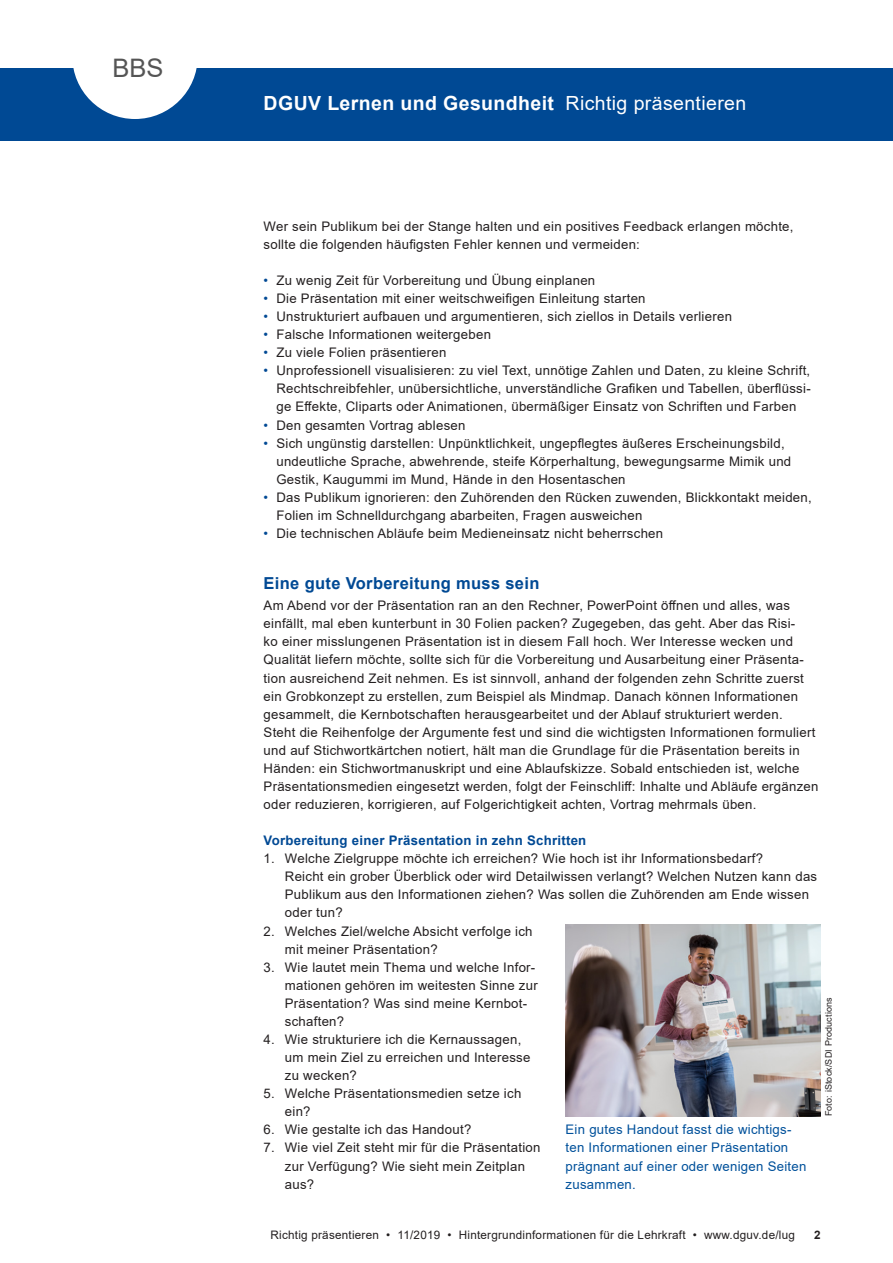
<style>
.page{position:relative;width:893px;height:1263px;background:#fff}
.page>*{position:absolute;margin:0;border:0;box-sizing:border-box;transform-origin:0 0}
.t1{font:25.5px "Arial";color:#555}
.t2{font:700 19.5px "Arial";letter-spacing:.02em;color:#fff}
.t3{font:19.5px "Arial";letter-spacing:.02em;color:#fff}
.Zwischenueberschrift{font:700 16.5px "Arial";letter-spacing:.02em;color:#004994}
.Fliesstext_Aufzaehlu{font:13.2px/18px "Arial";letter-spacing:.02em;color:#231f20}
.Fliesstext{font:13.2px/18px "Arial";letter-spacing:.02em;color:#231f20}
.Bildunterschrift{font:13.2px/18px "Arial";letter-spacing:.02em;color:#01519b}
.Zwischenüberschrift{font:700 13.2px "Arial";letter-spacing:.02em;color:#004994}
.t4{font:11.7px "Arial";letter-spacing:.02em;color:#231f20}
.t5{font:700 11.7px "Arial";color:#231f20}
.Bildnachweis{font:9px "Arial";letter-spacing:.015em;color:#231f20}
.s1{color:#004994}
</style>
<div class="page">
<div style="left:0;top:68px;width:893px;height:72px;background:#004994"></div>
<svg style="left:73px;top:68px;width:124px;height:51px"></svg>
<img style="left:566px;top:925px;width:255px;height:191px">
<h1 class="t1" style="left:112px;top:50px;width:53px">BBS</h1>
<h2 class="t2" style="left:264px;top:89px;width:292px">DGUV Lernen und Gesundheit</h2>
<h2 class="t3" style="left:566px;top:89px;width:182px">Richtig präsentieren</h2>
<p class="Fliesstext" style="left:264px;top:217px;width:531px">Wer sein Publikum bei der Stange halten und ein positives Feedback erlangen möchte, sollte die folgenden häufigsten Fehler kennen und vermeiden:</p>
<p class="Fliesstext_Aufzaehlu" style="left:264px;top:271px;width:333px"><span class="s1">•</span> Zu wenig Zeit für Vorbereitung und Übung einplanen</p>
<p class="Fliesstext_Aufzaehlu" style="left:264px;top:289px;width:383px"><span class="s1">•</span> Die Präsentation mit einer weitschweifigen Einleitung starten</p>
<p class="Fliesstext_Aufzaehlu" style="left:264px;top:307px;width:470px"><span class="s1">•</span> Unstrukturiert aufbauen und argumentieren, sich ziellos in Details verlieren</p>
<p class="Fliesstext_Aufzaehlu" style="left:264px;top:325px;width:229px"><span class="s1">•</span> Falsche Informationen weitergeben</p>
<p class="Fliesstext_Aufzaehlu" style="left:264px;top:343px;width:184px"><span class="s1">•</span> Zu viele Folien präsentieren</p>
<p class="Fliesstext_Aufzaehlu" style="left:276px;top:362px;width:536px;text-align:justify;text-indent:-13px"><span class="s1">•</span> Unprofessionell visualisieren: zu viel Text, unnötige Zahlen und Daten, zu kleine Schrift, Rechtschreibfehler, unübersichtliche, unverständliche Grafiken und Tabellen, überflüssi&shy;ge Effekte, Cliparts oder Animationen, übermäßiger Einsatz von Schriften und Farben</p>
<p class="Fliesstext_Aufzaehlu" style="left:264px;top:416px;width:203px"><span class="s1">•</span> Den gesamten Vortrag ablesen</p>
<p class="Fliesstext_Aufzaehlu" style="left:276px;top:434px;width:516px;text-indent:-13px"><span class="s1">•</span> Sich ungünstig darstellen: Unpünktlichkeit, ungepflegtes äußeres Erscheinungsbild, undeutliche Sprache, abwehrende, steife Körperhaltung, bewegungsarme Mimik und<br>Gestik, Kaugummi im Mund, Hände in den Hosentaschen</p>
<p class="Fliesstext_Aufzaehlu" style="left:276px;top:488px;width:537px;text-indent:-13px"><span class="s1">•</span> Das Publikum ignorieren: den Zuhörenden den Rücken zuwenden, Blickkontakt meiden,<br>Folien im Schnelldurchgang abarbeiten, Fragen ausweichen</p>
<p class="Fliesstext_Aufzaehlu" style="left:264px;top:524px;width:401px"><span class="s1">•</span> Die technischen Abläufe beim Medieneinsatz nicht beherrschen</p>
<p class="Zwischenueberschrift" style="left:264px;top:572px;width:277px">Eine gute Vorbereitung muss sein</p>
<p class="Fliesstext" style="left:264px;top:596px;width:556px">Am Abend vor der Präsentation ran an den Rechner, PowerPoint öffnen und alles, was einfällt, mal eben kunterbunt in 30 Folien packen? Zugegeben, das geht. Aber das Risi-<br>ko einer misslungenen Präsentation ist in diesem Fall hoch. Wer Interesse wecken und Qualität liefern möchte, sollte sich für die Vorbereitung und Ausarbeitung einer Präsenta&shy;tion ausreichend Zeit nehmen. Es ist sinnvoll, anhand der folgenden zehn Schritte zuerst ein Grobkonzept zu erstellen, zum Beispiel als Mindmap. Danach können Informationen gesammelt, die Kernbotschaften herausgearbeitet und der Ablauf strukturiert werden.<br>Steht die Reihenfolge der Argumente fest und sind die wichtigsten Informationen formuliert und auf Stichwortkärtchen notiert, hält man die Grundlage für die Präsentation bereits in Händen: ein Stichwortmanuskript und eine Ablaufskizze. Sobald entschieden ist, welche Präsentationsmedien eingesetzt werden, folgt der Feinschliff: Inhalte und Abläufe ergänzen oder reduzieren, korrigieren, auf Folgerichtigkeit achten, Vortrag mehrmals üben.</p>
<p class="Zwischenüberschrift" style="left:264px;top:831px;width:324px">Vorbereitung einer Präsentation in zehn Schritten</p>
<p class="Fliesstext_Aufzaehlu" style="left:285px;top:849px;width:534px;text-indent:-21px">1. Welche Zielgruppe möchte ich erreichen? Wie hoch ist ihr Informationsbedarf?<br>Reicht ein grober Überblick oder wird Detailwissen verlangt? Welchen Nutzen kann das Publikum aus den Informationen ziehen? Was sollen die Zuhörenden am Ende wissen oder tun?</p>
<p class="Fliesstext_Aufzaehlu" style="left:285px;top:922px;width:249px;text-indent:-21px">2. Welches Ziel/welche Absicht verfolge ich mit meiner Präsentation?</p>
<p class="Fliesstext_Aufzaehlu" style="left:285px;top:958px;width:254px;text-indent:-21px">3. Wie lautet mein Thema und welche Infor&shy;mationen gehören im weitesten Sinne zur<br>Präsentation? Was sind meine Kernbot&shy;schaften?</p>
<p class="Fliesstext_Aufzaehlu" style="left:285px;top:1030px;width:247px;text-indent:-21px">4. Wie strukturiere ich die Kernaussagen, um mein Ziel zu erreichen und Interesse zu wecken?</p>
<p class="Fliesstext_Aufzaehlu" style="left:285px;top:1084px;width:238px;text-indent:-21px">5. Welche Präsentationsmedien setze ich ein?</p>
<p class="Fliesstext_Aufzaehlu" style="left:264px;top:1120px;width:209px">6. Wie gestalte ich das Handout?</p>
<p class="Fliesstext_Aufzaehlu" style="left:285px;top:1139px;width:257px;text-indent:-21px">7. Wie viel Zeit steht mir für die Präsentation zur Verfügung? Wie sieht mein Zeitplan aus?</p>
<p class="Bildnachweis" style="left:822px;top:1116px;width:120px;rotate:-90deg">Foto: iStock/SDI Productions</p>
<p class="Bildunterschrift" style="left:566px;top:1120px;width:242px">Ein gutes Handout fasst die wichtigs&shy;ten Informationen einer Präsentation prägnant auf einer oder wenigen Seiten zusammen.</p>
<p class="t4" style="left:270px;top:1227px;width:526px">Richtig präsentieren • 11/2019 • Hintergrundinformationen für die Lehrkraft • www.dguv.de/lug</p>
<p class="t5" style="left:814px;top:1227px;width:8px">2</p>
</div>
